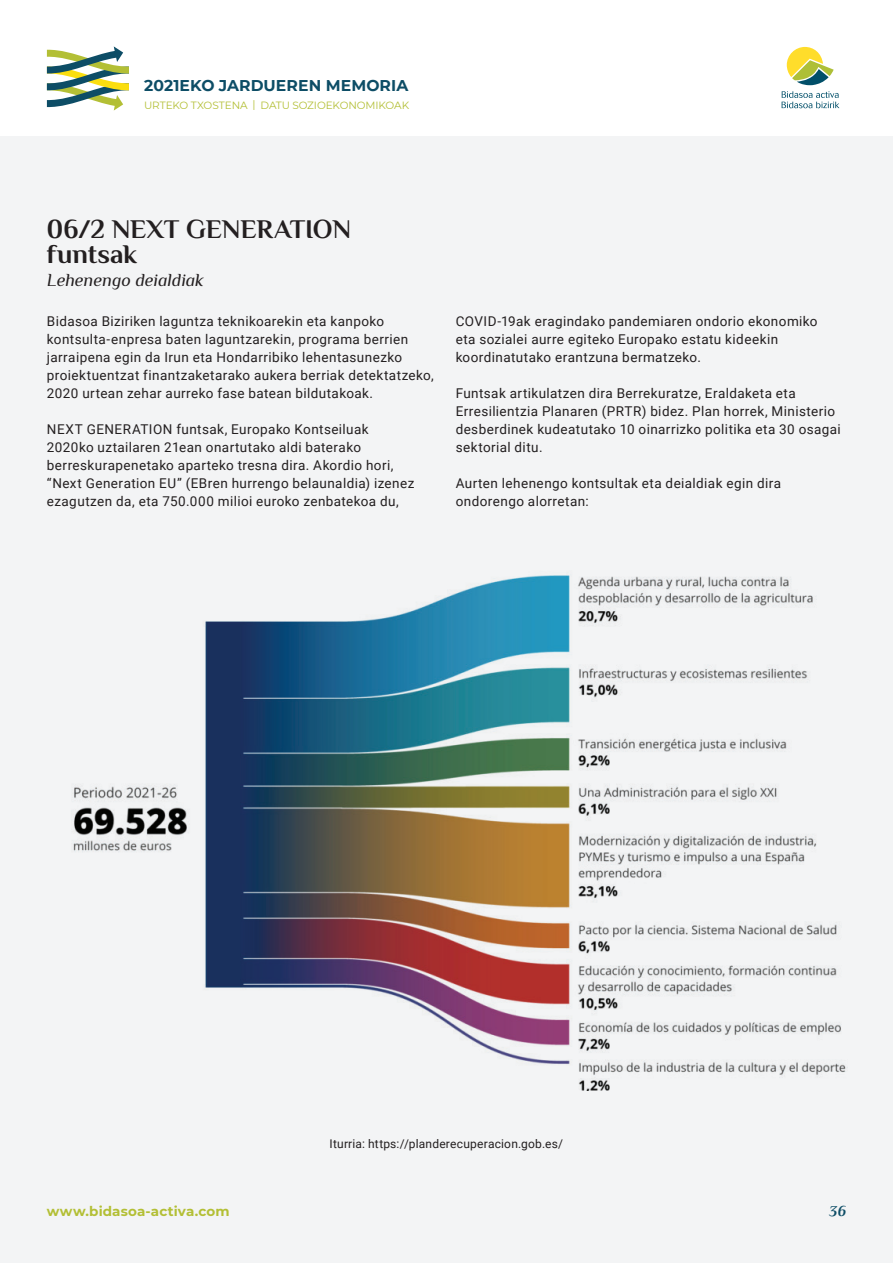
<style>
.page{position:relative;width:893px;height:1263px;background:#fff}
.page>*{position:absolute;margin:0;border:0;box-sizing:border-box;transform-origin:0 0}
.t1{font:700 27px/25.5px "Philosopher";letter-spacing:-.005em;color:#231f20}
.t2{font:italic 18px "Philosopher";color:#231f20}
.t3{font:700 15.6px "Montserrat";letter-spacing:.005em;color:#0d4d66}
.t4{font:italic 700 15px "Philosopher";color:#0d4d66}
.t5{font:13.5px/18px "Roboto";letter-spacing:.03em;color:#231f20}
.t6{font:700 13.5px "Montserrat";letter-spacing:.005em;color:#b3bf35}
.t7{font:12px "Roboto";letter-spacing:.02em;color:#231f20}
.t8{font:10.5px "Montserrat";letter-spacing:-.01em;color:#b3bf35}
</style>
<div class="page">
<svg style="left:47px;top:46px;width:82px;height:65px"></svg>
<div style="left:0;top:136px;width:893px;height:1127px;background:#f3f4f5"></div>
<svg style="left:782px;top:46px;width:57px;height:62px"></svg>
<img style="left:73px;top:575px;width:775px;height:516px">
<p class="t3" style="left:144px;top:74px;width:266px">2021EKO JARDUEREN MEMORIA</p>
<p class="t8" style="left:144px;top:98px;width:267px">URTEKO TXOSTENA | DATU SOZIOEKONOMIKOAK</p>
<h1 class="t1" style="left:47px;top:216px;width:306px">06/2 NEXT GENERATION funtsak</h1>
<h2 class="t2" style="left:47px;top:268px;width:159px">Lehenengo deialdiak</h2>
<p class="t5" style="left:47px;top:312px;width:389px">Bidasoa Biziriken laguntza teknikoarekin eta kanpoko kontsulta-enpresa baten laguntzarekin, programa berrien jarraipena egin da Irun eta Hondarribiko lehentasunezko proiektuentzat finantzaketarako aukera berriak detektatzeko, 2020 urtean zehar aurreko fase batean bildutakoak.</p>
<p class="t5" style="left:47px;top:420px;width:369px">NEXT GENERATION funtsak, Europako Kontseiluak 2020ko uztailaren 21ean onartutako aldi baterako berreskurapenetako aparteko tresna dira. Akordio hori, “Next Generation EU” (EBren hurrengo belaunaldia) izenez ezagutzen da, eta 750.000 milioi euroko zenbatekoa du,</p>
<p class="t5" style="left:456px;top:312px;width:363px">COVID-19ak eragindako pandemiaren ondorio ekonomiko eta sozialei aurre egiteko Europako estatu kideekin koordinatutako erantzuna bermatzeko.</p>
<p class="t5" style="left:456px;top:384px;width:387px">Funtsak artikulatzen dira Berrekuratze, Eraldaketa eta Erresilientzia Planaren (PRTR) bidez. Plan horrek, Ministerio desberdinek kudeatutako 10 oinarrizko politika eta 30 osagai sektorial ditu.</p>
<p class="t5" style="left:456px;top:474px;width:327px">Aurten lehenengo kontsultak eta deialdiak egin dira ondorengo alorretan:</p>
<p class="t7" style="left:330px;top:1136px;width:235px">Iturria: https://planderecuperacion.gob.es/</p>
<p class="t6" style="left:47px;top:1202px;width:184px">www.bidasoa-activa.com</p>
<p class="t4" style="left:829px;top:1201px;width:19px">36</p>
</div>
